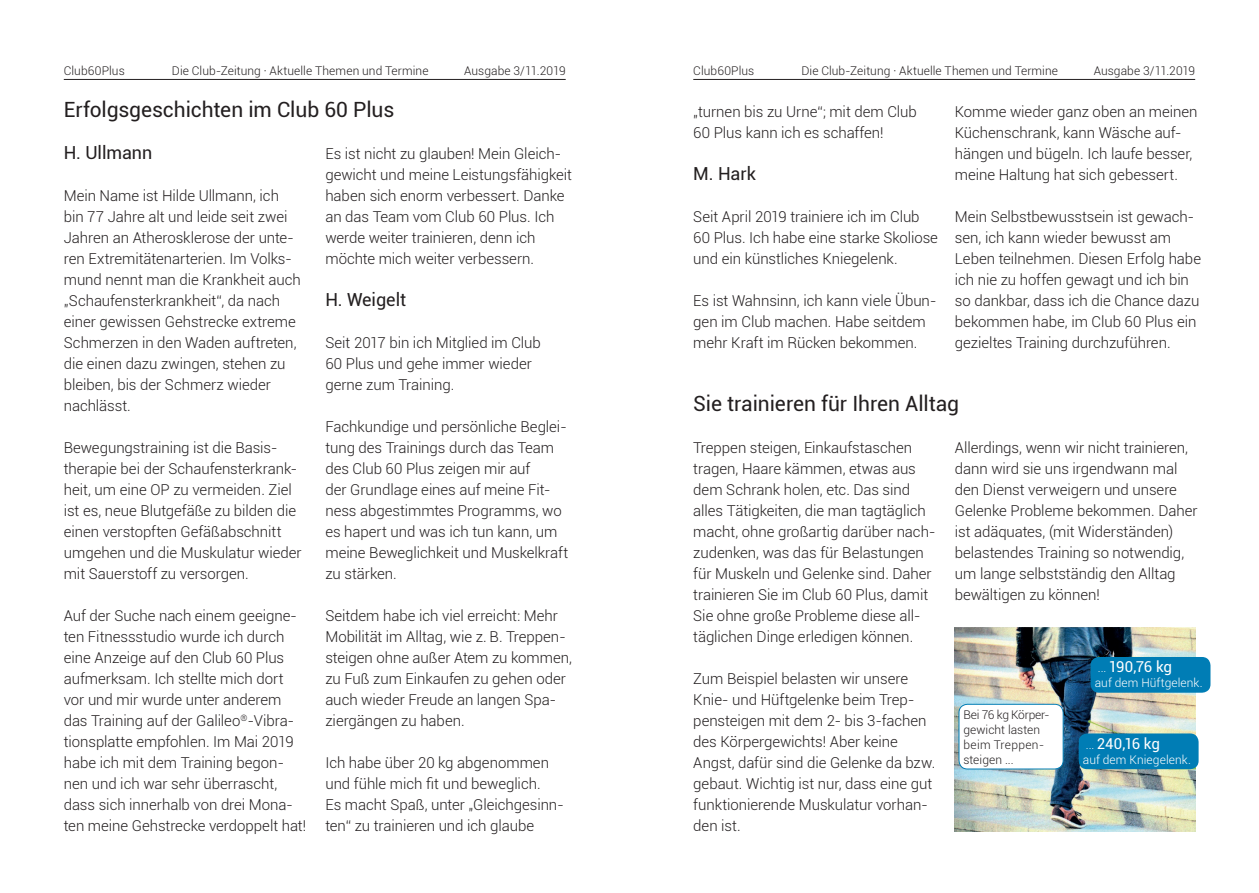
<style>
.page{position:relative;width:1259px;height:893px;background:#fff}
.page>*{position:absolute;margin:0;border:0;box-sizing:border-box;transform-origin:0 0}
.t1{font:21px "Roboto";letter-spacing:-.005em;color:#231f20}
.t2{font:18px "Roboto";letter-spacing:-.005em;color:#231f20}
.t3{font:300 15px/21px "Roboto";letter-spacing:-.005em;color:#231f20}
.t4{font:15px "Roboto";letter-spacing:-.015em;color:#fff}
.t5{font:300 12px/15px "Roboto";letter-spacing:.005em;color:#231f20}
.t6{font:300 12px "Roboto";letter-spacing:.005em;color:#fff}
.s1{font-weight:300;font-size:12px}
</style>
<div class="page">
<hr style="left:64px;top:79px;width:502px;height:1px;background:#231f20">
<hr style="left:693px;top:79px;width:502px;height:1px;background:#231f20">
<img style="left:955px;top:627px;width:240px;height:204px">
<div style="left:1090px;top:657px;width:120px;height:36px;background:#007db5;border-radius:9px"></div>
<div style="left:1078px;top:733px;width:120px;height:36px;background:#007db5;border-radius:9px"></div>
<div style="left:959px;top:704px;width:104px;height:65px;background:#fff;border-radius:9px"></div>
<div style="left:959px;top:704px;width:104px;height:65px;border:1px solid #007db5;border-radius:9px"></div>
<p class="t5" style="left:64px;top:63px;width:62px">Club60Plus</p>
<p class="t5" style="left:172px;top:63px;width:258px">Die Club-Zeitung · Aktuelle Themen und Termine</p>
<p class="t5" style="left:464px;top:63px;width:103px">Ausgabe 3/11.2019</p>
<p class="t5" style="left:693px;top:63px;width:62px">Club60Plus</p>
<p class="t5" style="left:801px;top:63px;width:258px">Die Club-Zeitung · Aktuelle Themen und Termine</p>
<p class="t5" style="left:1093px;top:63px;width:103px">Ausgabe 3/11.2019</p>
<h1 class="t1" style="left:64px;top:95px;width:332px">Erfolgsgeschichten im Club 60 Plus</h1>
<p class="t3" style="left:693px;top:101px;width:225px">„turnen bis zu Urne“; mit dem Club<br>60 Plus kann ich es schaffen!</p>
<p class="t2" style="left:693px;top:161px;width:64px">M. Hark</p>
<p class="t3" style="left:693px;top:206px;width:246px">Seit April 2019 trainiere ich im Club<br>60 Plus. Ich habe eine starke Skoliose und ein künstliches Kniegelenk.</p>
<p class="t3" style="left:693px;top:290px;width:244px">Es ist Wahnsinn, ich kann viele Übun&shy;gen im Club machen. Habe seitdem mehr Kraft im Rücken bekommen.</p>
<p class="t3" style="left:955px;top:101px;width:244px">Komme wieder ganz oben an meinen Küchenschrank, kann Wäsche auf&shy;hängen und bügeln. Ich laufe besser, meine Haltung hat sich gebessert.</p>
<p class="t3" style="left:955px;top:206px;width:248px">Mein Selbstbewusstsein ist gewach&shy;sen, ich kann wieder bewusst am Leben teilnehmen. Diesen Erfolg habe ich nie zu hoffen gewagt und ich bin so dankbar, dass ich die Chance dazu bekommen habe, im Club 60 Plus ein gezieltes Training durchzuführen.</p>
<p class="t2" style="left:64px;top:140px;width:90px">H. Ullmann</p>
<p class="t3" style="left:64px;top:185px;width:239px">Mein Name ist Hilde Ullmann, ich bin 77 Jahre alt und leide seit zwei<br>Jahren an Atherosklerose der unte&shy;ren Extremitätenarterien. Im Volks&shy;mund nennt man die Krankheit auch „Schaufensterkrankheit“, da nach einer gewissen Gehstrecke extreme<br>Schmerzen in den Waden auftreten, die einen dazu zwingen, stehen zu bleiben, bis der Schmerz wieder nachlässt.</p>
<p class="t3" style="left:64px;top:437px;width:239px">Bewegungstraining ist die Basis&shy;therapie bei der Schaufensterkrank&shy;heit, um eine OP zu vermeiden. Ziel ist es, neue Blutgefäße zu bilden die einen verstopften Gefäßabschnitt umgehen und die Muskulatur wieder mit Sauerstoff zu versorgen.</p>
<p class="t3" style="left:64px;top:605px;width:244px">Auf der Suche nach einem geeigne&shy;ten Fitnessstudio wurde ich durch eine Anzeige auf den Club 60 Plus aufmerksam. Ich stellte mich dort vor und mir wurde unter anderem das Training auf der Galileo<sup>®</sup>-Vibra&shy;tionsplatte empfohlen. Im Mai 2019 habe ich mit dem Training begon&shy;nen und ich war sehr überrascht, dass sich innerhalb von drei Mona&shy;ten meine Gehstrecke verdoppelt hat!</p>
<p class="t3" style="left:325px;top:143px;width:248px">Es ist nicht zu glauben! Mein Gleich&shy;gewicht und meine Leistungsfähigkeit haben sich enorm verbessert. Danke an das Team vom Club 60 Plus. Ich werde weiter trainieren, denn ich möchte mich weiter verbessern.</p>
<p class="t2" style="left:325px;top:287px;width:82px">H. Weigelt</p>
<p class="t3" style="left:325px;top:332px;width:217px">Seit 2017 bin ich Mitglied im Club<br>60 Plus und gehe immer wieder gerne zum Training.</p>
<p class="t3" style="left:325px;top:416px;width:244px">Fachkundige und persönliche Beglei&shy;tung des Trainings durch das Team des Club 60 Plus zeigen mir auf<br>der Grundlage eines auf meine Fit&shy;ness abgestimmtes Programms, wo es hapert und was ich tun kann, um meine Beweglichkeit und Muskelkraft zu stärken.</p>
<p class="t3" style="left:325px;top:605px;width:248px">Seitdem habe ich viel erreicht: Mehr<br>Mobilität im Alltag, wie z. B. Treppen&shy;steigen ohne außer Atem zu kommen, zu Fuß zum Einkaufen zu gehen oder auch wieder Freude an langen Spa&shy;ziergängen zu haben.</p>
<p class="t3" style="left:325px;top:752px;width:240px">Ich habe über 20 kg abgenommen und fühle mich fit und beweglich.<br>Es macht Spaß, unter „Gleichgesinn&shy;ten“ zu trainieren und ich glaube</p>
<h1 class="t1" style="left:693px;top:389px;width:267px">Sie trainieren für Ihren Alltag</h1>
<p class="t3" style="left:693px;top:437px;width:244px">Treppen steigen, Einkaufstaschen tragen, Haare kämmen, etwas aus dem Schrank holen, etc. Das sind alles Tätigkeiten, die man tagtäglich macht, ohne großartig darüber nach&shy;zudenken, was das für Belastungen für Muskeln und Gelenke sind. Daher trainieren Sie im Club 60 Plus, damit Sie ohne große Probleme diese all&shy;täglichen Dinge erledigen können.</p>
<p class="t3" style="left:693px;top:668px;width:244px">Zum Beispiel belasten wir unsere<br>Knie- und Hüftgelenke beim Trep&shy;pensteigen mit dem 2- bis 3-fachen des Körpergewichts! Aber keine<br>Angst, dafür sind die Gelenke da bzw. gebaut. Wichtig ist nur, dass eine gut funktionierende Muskulatur vorhan&shy;den ist.</p>
<p class="t3" style="left:955px;top:437px;width:244px">Allerdings, wenn wir nicht trainieren, dann wird sie uns irgendwann mal den Dienst verweigern und unsere Gelenke Probleme bekommen. Daher ist adäquates, (mit Widerständen) belastendes Training so notwendig, um lange selbstständig den Alltag bewältigen zu können!</p>
<p class="t4" style="left:1097px;top:657px;width:76px"><span class="s1">...</span> 190,76 kg</p>
<p class="t6" style="left:1094px;top:675px;width:109px">auf dem Hüftgelenk.</p>
<p class="t5" style="left:963px;top:706px;width:88px">Bei 76 kg Körper&shy;gewicht lasten beim Treppen&shy;steigen ...</p>
<p class="t4" style="left:1086px;top:733px;width:76px"><span class="s1">...</span> 240,16 kg</p>
<p class="t6" style="left:1083px;top:751px;width:109px">auf dem Kniegelenk.</p>
</div>
